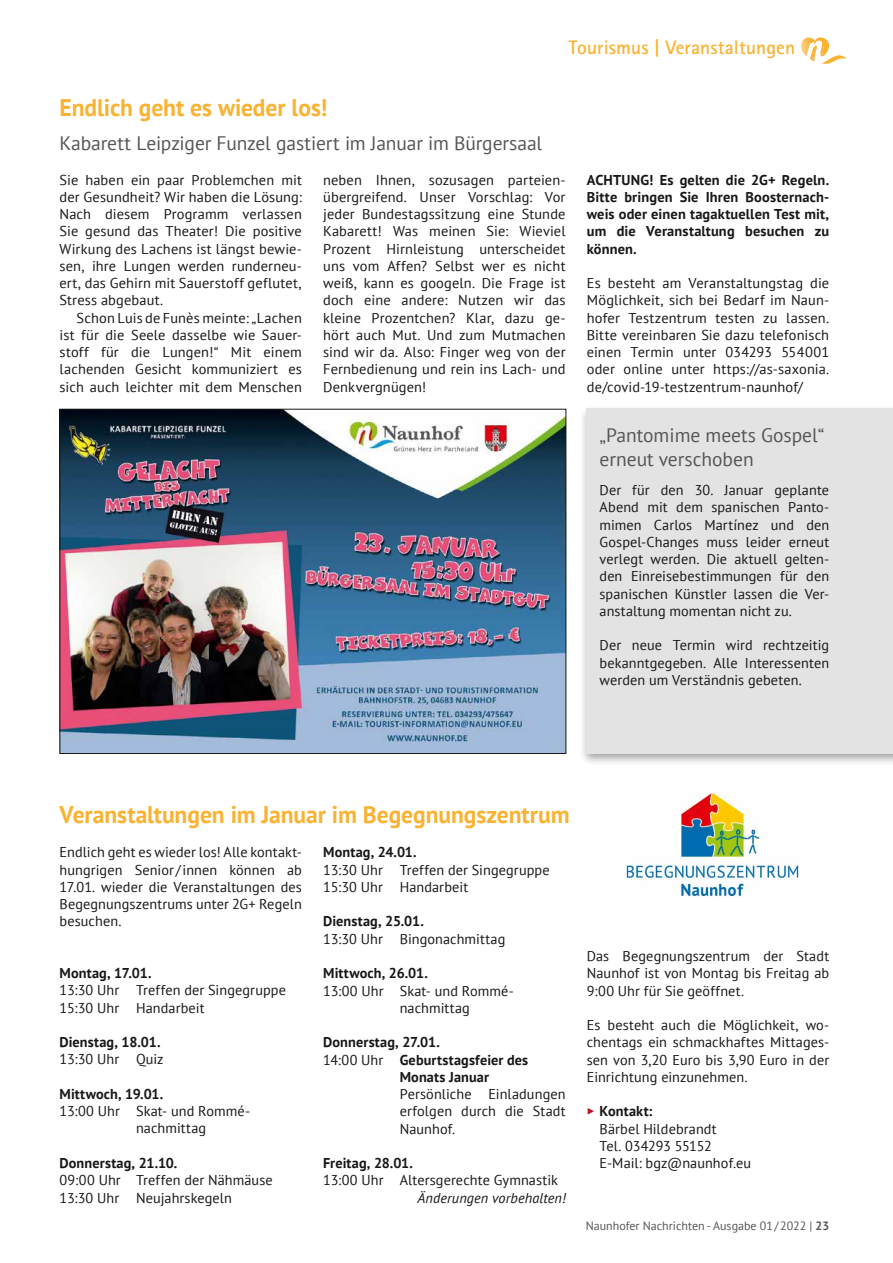
<style>
.page{position:relative;width:893px;height:1263px;background:#fff}
.page>*{position:absolute;margin:0;border:0;box-sizing:border-box;transform-origin:0 0}
.t1{font:700 24px "PT Sans";letter-spacing:-.005em;color:#f9b231}
.t2{font:19.5px/23.4px "PT Sans";letter-spacing:-.005em;color:#565655}
.t3{font:700 19.5px "Rotis Sans Serif";letter-spacing:.005em;color:#f9b231}
.t4{font:14.25px/17.2px "PT Sans";letter-spacing:.005em;color:#181716;text-align:justify}
.t5{font:700 14.25px/17.2px "PT Sans";letter-spacing:.01em;color:#181716;text-align:justify}
.t6{font:italic 14.25px "PT Sans";letter-spacing:.01em;color:#181716}
.t7{font:12px "PT Sans";color:#565655}
.s1{font-weight:400}
.s2{font-family:"Unit OT";font-weight:300;color:#be111f}
.s3{font-weight:700}
</style>
<div class="page">
<svg style="left:816px;top:37px;width:31px;height:27px"></svg>
<img style="left:62px;top:411px;width:502px;height:341px">
<div style="left:579px;top:405px;width:314px;height:361px;background:#181716;opacity:.4"></div>
<div style="left:587px;top:409px;width:306px;height:345px;background:#e3e3e3"></div>
<img style="left:625px;top:792px;width:174px;height:104px">
<h1 class="t1" style="left:60px;top:91px;width:269px">Endlich geht es wieder los!</h1>
<h2 class="t2" style="left:60px;top:131px;width:484px">Kabarett Leipziger Funzel gastiert im Januar im Bürgersaal</h2>
<h2 class="t3" style="left:569px;top:35px;width:228px">Tourismus | Veranstaltungen</h2>
<p class="t4" style="left:60px;top:171px;width:244px">Sie haben ein paar Problemchen mit der Gesundheit? Wir haben die Lösung:<br>Nach diesem Programm verlassen Sie gesund das Theater! Die positive Wirkung des Lachens ist längst bewie&shy;sen, ihre Lungen werden runderneu&shy;ert, das Gehirn mit Sauerstoff geflutet, Stress abgebaut.</p>
<p class="t4" style="left:60px;top:309px;width:244px;text-indent:17px">Schon Luis de Funès meinte: „Lachen ist für die Seele dasselbe wie Sauer&shy;stoff für die Lungen!“ Mit einem lachenden Gesicht kommuniziert es sich auch leichter mit dem Menschen</p>
<p class="t4" style="left:323px;top:171px;width:244px">neben Ihnen, sozusagen parteien&shy;übergreifend. Unser Vorschlag: Vor jeder Bundestagssitzung eine Stunde Kabarett! Was meinen Sie: Wieviel Prozent Hirnleistung unterscheidet uns vom Affen? Selbst wer es nicht weiß, kann es googeln. Die Frage ist doch eine andere: Nutzen wir das kleine Prozentchen? Klar, dazu ge&shy;hört auch Mut. Und zum Mutmachen sind wir da. Also: Finger weg von der Fernbedienung und rein ins Lach- und Denkvergnügen!</p>
<p class="t5" style="left:587px;top:171px;width:244px">ACHTUNG! Es gelten die 2G+ Regeln.<br>Bitte bringen Sie Ihren Boosternach&shy;weis oder einen tagaktuellen Test mit, um die Veranstaltung besuchen zu können.</p>
<p class="t4" style="left:587px;top:274px;width:244px">Es besteht am Veranstaltungstag die Möglichkeit, sich bei Bedarf im Naun&shy;hofer Testzentrum testen zu lassen.<br>Bitte vereinbaren Sie dazu telefonisch einen Termin unter 034293 554001 oder online unter https://as-saxonia. de/covid-19-testzentrum-naunhof/</p>
<h2 class="t2" style="left:600px;top:423px;width:226px">„Pantomime meets Gospel“ erneut verschoben</h2>
<p class="t4" style="left:600px;top:481px;width:231px">Der für den 30. Januar geplante Abend mit dem spanischen Panto&shy;mimen Carlos Martínez und den Gospel-Changes muss leider erneut verlegt werden. Die aktuell gelten&shy;den Einreisebestimmungen für den spanischen Künstler lassen die Ver&shy;anstaltung momentan nicht zu.</p>
<p class="t4" style="left:600px;top:636px;width:231px">Der neue Termin wird rechtzeitig bekanntgegeben. Alle Interessenten werden um Verständnis gebeten.</p>
<h1 class="t1" style="left:60px;top:799px;width:512px">Veranstaltungen im Januar im Begegnungszentrum</h1>
<p class="t4" style="left:60px;top:843px;width:244px">Endlich geht es wieder los! Alle kontakt&shy;hungrigen Senior/innen können ab 17.01. wieder die Veranstaltungen des Begegnungszentrums unter 2G+ Regeln besuchen.</p>
<p class="t5" style="left:60px;top:964px;width:94px">Montag, 17.01.</p>
<p class="t4" style="left:60px;top:981px;width:228px">13:30 Uhr Treffen der Singegruppe<br>15:30 Uhr Handarbeit</p>
<p class="t5" style="left:60px;top:1033px;width:103px">Dienstag, 18.01.</p>
<p class="t4" style="left:60px;top:1050px;width:106px">13:30 Uhr Quiz</p>
<p class="t5" style="left:60px;top:1085px;width:105px">Mittwoch, 19.01.</p>
<p class="t4" style="left:136px;top:1102px;width:116px;text-indent:-77px">13:00 Uhr Skat- und Rommé&shy;nachmittag</p>
<p class="t5" style="left:60px;top:1154px;width:119px">Donnerstag, 21.10.</p>
<p class="t4" style="left:60px;top:1171px;width:215px">09:00 Uhr Treffen der Nähmäuse<br>13:30 Uhr Neujahrskegeln</p>
<p class="t5" style="left:323px;top:843px;width:95px">Montag, 24.01.</p>
<p class="t4" style="left:323px;top:861px;width:228px">13:30 Uhr Treffen der Singegruppe<br>15:30 Uhr Handarbeit</p>
<p class="t5" style="left:323px;top:912px;width:102px">Dienstag, 25.01.</p>
<p class="t4" style="left:323px;top:930px;width:184px">13:30 Uhr Bingonachmittag</p>
<p class="t5" style="left:323px;top:964px;width:106px">Mittwoch, 26.01.</p>
<p class="t4" style="left:400px;top:981px;width:116px;text-indent:-77px">13:00 Uhr Skat- und Rommé&shy;nachmittag</p>
<p class="t5" style="left:323px;top:1033px;width:118px">Donnerstag, 27.01.</p>
<p class="t5" style="left:323px;top:1051px;width:207px"><span class="s1">14:00 Uhr</span> Geburtstagsfeier des</p>
<p class="t5" style="left:400px;top:1068px;width:91px">Monats Januar</p>
<p class="t4" style="left:400px;top:1085px;width:167px">Persönliche Einladungen erfolgen durch die Stadt Naunhof.</p>
<p class="t5" style="left:323px;top:1154px;width:91px">Freitag, 28.01.</p>
<p class="t4" style="left:323px;top:1171px;width:236px">13:00 Uhr Altersgerechte Gymnastik</p>
<p class="t6" style="left:417px;top:1188px;width:150px">Änderungen vorbehalten!</p>
<p class="t4" style="left:587px;top:947px;width:244px">Das Begegnungszentrum der Stadt Naunhof ist von Montag bis Freitag ab 9:00 Uhr für Sie geöffnet.</p>
<p class="t4" style="left:587px;top:1016px;width:244px">Es besteht auch die Möglichkeit, wo&shy;chentags ein schmackhaftes Mittages&shy;sen von 3,20 Euro bis 3,90 Euro in der Einrichtung einzunehmen.</p>
<p class="t4" style="left:600px;top:1102px;width:153px;text-align:left;text-indent:-13px"><span class="s2">‣</span> <span class="s3">Kontakt:<br></span>Bärbel Hildebrandt<br>Tel. 034293 55152<br>E-Mail: bgz@naunhof.eu</p>
<p class="t7" style="left:586px;top:1218px;width:245px">Naunhofer Nachrichten - Ausgabe 01/2022 | <span class="s3">23</span></p>
</div>
